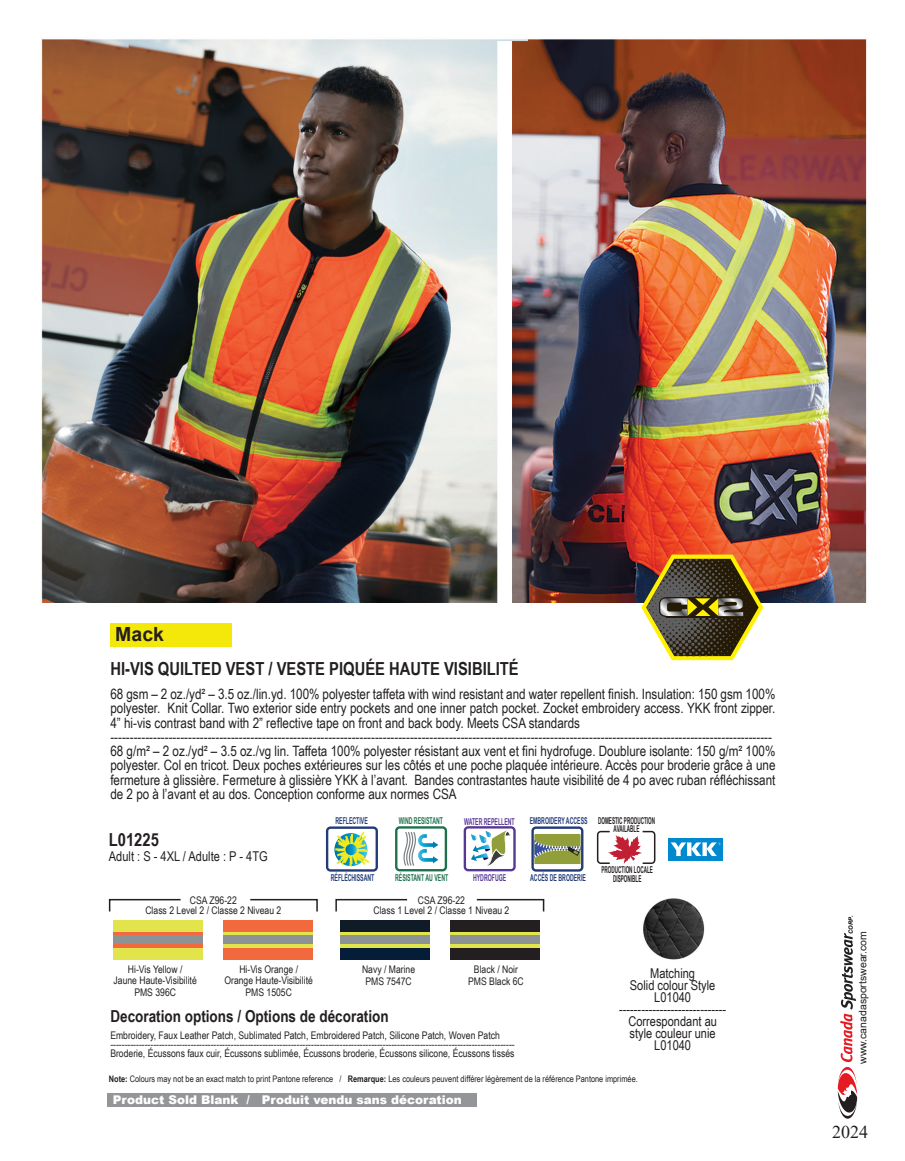
<style>
.page{position:relative;width:905px;height:1161px;background:#fff}
.page>*{position:absolute;margin:0;border:0;box-sizing:border-box;transform-origin:0 0}
.t1{font:700 19.5px "Arial";color:#231f1f}
.t2{font:700 18px "Arial Narrow";color:#231f20}
.t3{font:18px "Times New Roman";color:#231f20}
.t4{font:700 16.5px "Arial Narrow";color:#231f20}
.t5{font:14.25px/14.2px "Arial Narrow";color:#231f20;text-align:justify}
.t6{font:13.5px "Arial Narrow";color:#231f20}
.t7{font:900 12px "Arial";color:#fff}
.t8{font:10.5px "Arial Narrow";color:#231f20}
.t9{font:10.5px "Arial";color:#231f20}
.t10{font:700 9.45px "Arial Narrow";color:#233c77;scale:.67 1}
.t11{font:700 9.45px "Arial Narrow";color:#231f20;scale:.6 1}
.t12{font:700 9.45px "Arial Narrow";color:#1f714e;scale:.67 1}
.t13{font:700 9.45px "Arial Narrow";color:#573795;scale:.67 1}
.t14{font:9px "Arial Narrow";color:#231f20}
.t15{font:italic 700 5.85px "Arial";color:#000}
.s1{font-weight:700}
</style>
<div class="page">
<img style="left:41px;top:39px;width:826px;height:564px">
<svg style="left:641px;top:555px;width:122px;height:105px"></svg>
<div style="left:110px;top:624px;width:122px;height:23px;background:#f4e80a"></div>
<div style="left:223px;top:920px;width:89px;height:12px;background:#f2693d"></div>
<hr style="left:223px;top:932px;width:89px;height:4px;background:#e2e44c">
<div style="left:223px;top:947px;width:89px;height:12px;background:#f2693d"></div>
<hr style="left:223px;top:944px;width:89px;height:4px;background:#e2e44c">
<div style="left:223px;top:935px;width:89px;height:9px;background:#8d9395"></div>
<div style="left:341px;top:920px;width:89px;height:12px;background:#101b28"></div>
<hr style="left:341px;top:932px;width:89px;height:4px;background:#e2e44c">
<div style="left:341px;top:946px;width:89px;height:13px;background:#051d36"></div>
<hr style="left:341px;top:944px;width:89px;height:4px;background:#e2e44c">
<div style="left:341px;top:935px;width:89px;height:9px;background:#8d9395"></div>
<div style="left:450px;top:920px;width:89px;height:12px;background:#231f20"></div>
<hr style="left:450px;top:932px;width:89px;height:4px;background:#e2e44c">
<div style="left:450px;top:947px;width:89px;height:12px;background:#231f20"></div>
<hr style="left:450px;top:944px;width:89px;height:4px;background:#e2e44c">
<div style="left:450px;top:935px;width:89px;height:9px;background:#8d9395"></div>
<div style="left:114px;top:920px;width:89px;height:12px;background:#e2e44c"></div>
<hr style="left:114px;top:932px;width:89px;height:4px;background:#f2693d">
<div style="left:114px;top:947px;width:89px;height:12px;background:#e2e44c"></div>
<hr style="left:114px;top:944px;width:89px;height:4px;background:#f2693d">
<div style="left:114px;top:935px;width:89px;height:9px;background:#8d9395"></div>
<svg style="left:108px;top:898px;width:73px;height:14px"></svg>
<svg style="left:335px;top:898px;width:73px;height:14px"></svg>
<svg style="left:250px;top:898px;width:68px;height:14px"></svg>
<svg style="left:476px;top:898px;width:69px;height:14px"></svg>
<div style="left:668px;top:838px;width:55px;height:23px;background:#0089cf"></div>
<svg style="left:670px;top:842px;width:50px;height:14px"></svg>
<svg style="left:463px;top:826px;width:52px;height:45px"></svg>
<svg style="left:395px;top:826px;width:52px;height:45px"></svg>
<svg style="left:531px;top:826px;width:52px;height:46px"></svg>
<svg style="left:326px;top:826px;width:52px;height:46px"></svg>
<svg style="left:596px;top:830px;width:60px;height:34px"></svg>
<img style="left:643px;top:898px;width:62px;height:62px">
<div style="left:107px;top:1094px;width:369px;height:13px;background:#939598"></div>
<svg style="left:837px;top:933px;width:20px;height:186px"></svg>
<p class="t1" style="left:115px;top:620px;width:50px">Mack</p>
<p class="t2" style="left:110px;top:655px;width:410px">HI-VIS QUILTED VEST / VESTE PIQUÉE HAUTE VISIBILITÉ</p>
<p class="t5" style="left:110px;top:686px;width:666px">68 gsm – 2 oz./yd² – 3.5 oz./lin.yd. 100% polyester taffeta with wind resistant and water repellent finish. Insulation: 150 gsm 100% polyester. Knit Collar. Two exterior side entry pockets and one inner patch pocket. Zocket embroidery access. YKK front zipper.<br>4” hi-vis contrast band with 2” reflective tape on front and back body. Meets CSA standards</p>
<p class="t5" style="left:110px;top:729px;width:663px">--------------------------------------------------------------------------------------------------------------------------------------------------------------------------</p>
<p class="t5" style="left:110px;top:743px;width:666px">68 g/m² – 2 oz./yd² – 3.5 oz./vg lin. Taffeta 100% polyester résistant aux vent et fini hydrofuge. Doublure isolante: 150 g/m² 100% polyester. Col en tricot. Deux poches extérieures sur les côtés et une poche plaquée intérieure. Accès pour broderie grâce à une fermeture à glissière. Fermeture à glissière YKK à l’avant. Bandes contrastantes haute visibilité de 4 po avec ruban réfléchissant de 2 po à l’avant et au dos. Conception conforme aux normes CSA</p>
<p class="t2" style="left:109px;top:826px;width:52px">L01225</p>
<p class="t6" style="left:109px;top:847px;width:160px">Adult : S - 4XL / Adulte : P - 4TG</p>
<p class="t8" style="left:190px;top:892px;width:48px">CSA Z96-22</p>
<p class="t8" style="left:145px;top:903px;width:137px">Class 2 Level 2 / Classe 2 Niveau 2</p>
<p class="t10" style="left:335px;top:813px;width:50px">REFLECTIVE</p>
<p class="t12" style="left:398px;top:813px;width:68px">WIND RESISTANT</p>
<p class="t13" style="left:464px;top:814px;width:77px">WATER REPELLENT</p>
<p class="t10" style="left:529px;top:813px;width:88px">EMBROIDERY ACCESS</p>
<p class="t11" style="left:598px;top:813px;width:97px">DOMESTIC PRODUCTION</p>
<p class="t11" style="left:613px;top:821px;width:45px">AVAILABLE</p>
<p class="t10" style="left:331px;top:870px;width:67px">RÉFLÉCHISSANT</p>
<p class="t12" style="left:395px;top:870px;width:81px">RÉSISTANT AU VENT</p>
<p class="t13" style="left:473px;top:870px;width:51px">HYDROFUGE</p>
<p class="t10" style="left:530px;top:870px;width:85px">ACCÉS DE BRODERIE</p>
<p class="t11" style="left:601px;top:863px;width:88px">PRODUCTION LOCALE</p>
<p class="t11" style="left:613px;top:872px;width:49px">DISPONIBLE</p>
<p class="t8" style="left:418px;top:892px;width:48px">CSA Z96-22</p>
<p class="t8" style="left:373px;top:903px;width:137px">Class 1 Level 2 / Classe 1 Niveau 2</p>
<p class="t8" style="left:128px;top:962px;width:56px">Hi-Vis Yellow /</p>
<p class="t8" style="left:114px;top:972px;width:85px">Jaune Haute-Visibilité</p>
<p class="t8" style="left:134px;top:984px;width:43px">PMS 396C</p>
<p class="t8" style="left:239px;top:962px;width:60px">Hi-Vis Orange /</p>
<p class="t8" style="left:224px;top:972px;width:90px">Orange Haute-Visibilité</p>
<p class="t8" style="left:245px;top:984px;width:48px">PMS 1505C</p>
<p class="t8" style="left:362px;top:962px;width:55px">Navy / Marine</p>
<p class="t8" style="left:365px;top:974px;width:48px">PMS 7547C</p>
<p class="t8" style="left:474px;top:962px;width:46px">Black / Noir</p>
<p class="t8" style="left:468px;top:974px;width:57px">PMS Black 6C</p>
<p class="t4" style="left:110px;top:1004px;width:280px">Decoration options / Options de décoration</p>
<p class="t8" style="left:110px;top:1027px;width:391px">Embroidery, Faux Leather Patch, Sublimated Patch, Embroidered Patch, Silicone Patch, Woven Patch</p>
<p class="t8" style="left:110px;top:1036px;width:406px">---------------------------------------------------------------------------------------------------------------------------------------------</p>
<p class="t8" style="left:110px;top:1045px;width:405px">Broderie, Écussons faux cuir, Écussons sublimée, Écussons broderie, Écussons silicone, Écussons tissés</p>
<p class="t6" style="left:650px;top:963px;width:46px">Matching</p>
<p class="t6" style="left:630px;top:975px;width:87px">Solid colour Style</p>
<p class="t6" style="left:654px;top:987px;width:38px">L01040</p>
<p class="t6" style="left:619px;top:999px;width:108px">-----------------------------</p>
<p class="t6" style="left:628px;top:1011px;width:90px">Correspondant au</p>
<p class="t6" style="left:629px;top:1023px;width:88px">style couleur unie</p>
<p class="t6" style="left:654px;top:1035px;width:38px">L01040</p>
<p class="t14" style="left:109px;top:1072px;width:530px"><span class="s1">Note:</span> Colours may not be an exact match to print Pantone reference / <span class="s1">Remarque:</span> Les couleurs peuvent différer légèrement de la référence Pantone imprimée.</p>
<p class="t7" style="left:113px;top:1091px;width:350px">Product Sold Blank / Produit vendu sans décoration</p>
<p class="t15" style="left:847px;top:934px;width:20px;rotate:-90deg">CORP.</p>
<p class="t9" style="left:855px;top:1064px;width:135px;rotate:-90deg">www.canadasportswear.com</p>
<p class="t3" style="left:832px;top:1120px;width:37px">2024</p>
</div>
